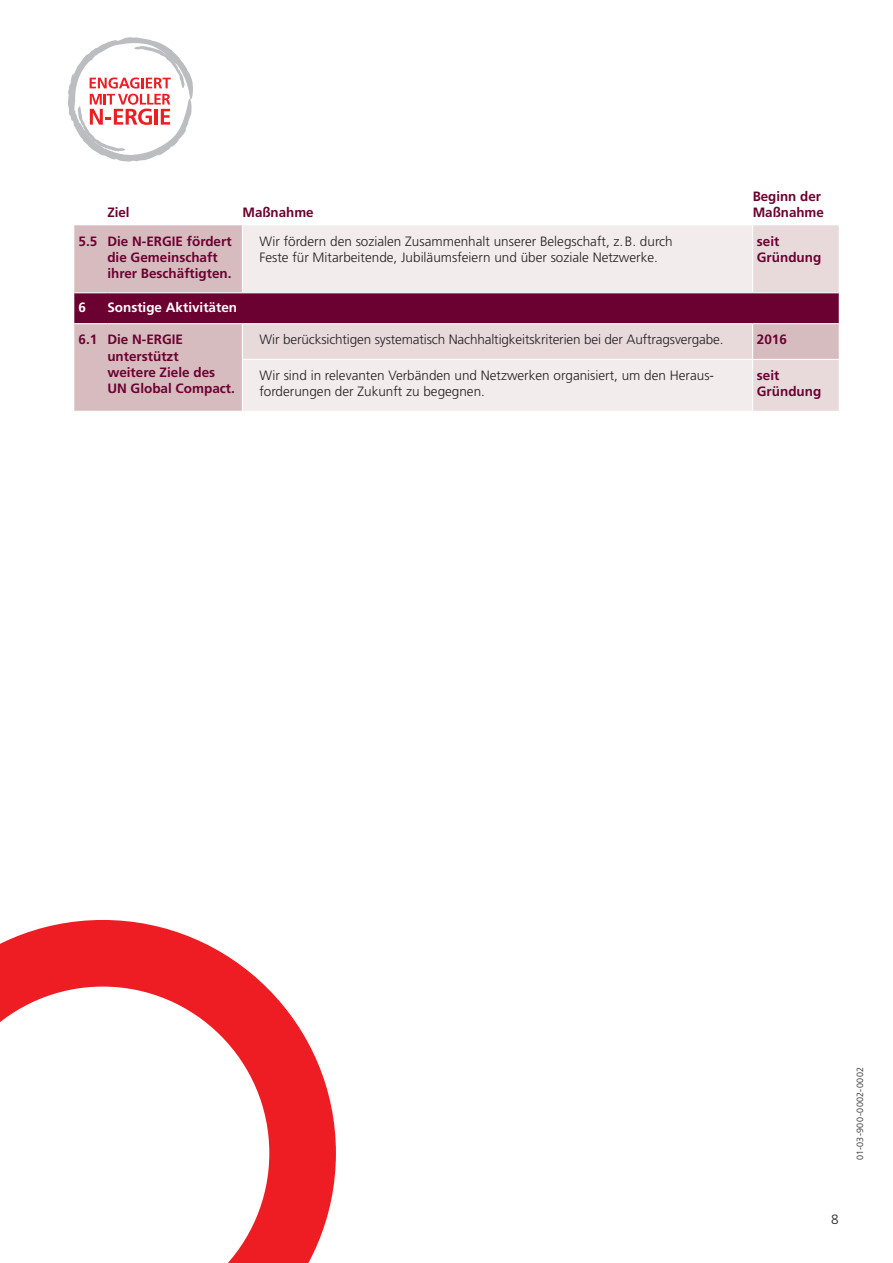
<style>
.page{position:relative;width:893px;height:1263px;background:#fff}
.page>*{position:absolute;margin:0;border:0;box-sizing:border-box;transform-origin:0 0}
.t1{font:300 13.5px/16.2px "Frutiger";color:#231f20}
.t2{font:700 13.5px/16.2px "Frutiger";color:#6b0131}
.t3{font:700 13.5px "Frutiger";color:#fff}
.t4{font:300 9px "Frutiger";letter-spacing:.05em;color:#231f20}
</style>
<div class="page">
<div style="left:74px;top:225px;width:168px;height:186px;background:#d7bcbf"></div>
<svg style="left:243px;top:225px;width:596px;height:186px;background:#eee5e6"></svg>
<div style="left:74px;top:293px;width:765px;height:30px;background:#6b0131"></div>
<hr style="left:74px;top:323px;width:33px;height:1px;background:#fff">
<hr style="left:107px;top:323px;width:135px;height:1px;background:#fff">
<hr style="left:74px;top:292px;width:33px;height:1px;background:#fff">
<hr style="left:107px;top:292px;width:135px;height:1px;background:#fff">
<hr style="left:242px;top:292px;width:511px;height:1px;background:#fff">
<hr style="left:242px;top:323px;width:511px;height:1px;background:#fff">
<hr style="left:242px;top:359px;width:511px;height:1px;background:#fff">
<hr style="left:752px;top:225px;width:1px;height:67px;background:#fff">
<hr style="left:753px;top:292px;width:86px;height:1px;background:#fff">
<hr style="left:753px;top:323px;width:86px;height:1px;background:#fff">
<hr style="left:752px;top:324px;width:1px;height:35px;background:#fff">
<hr style="left:753px;top:359px;width:86px;height:1px;background:#fff">
<hr style="left:752px;top:360px;width:1px;height:51px;background:#fff">
<svg style="left:68px;top:37px;width:125px;height:125px"></svg>
<svg style="left:0;top:920px;width:336px;height:343px"></svg>
<p class="t2" style="left:107px;top:204px;width:24px">Ziel</p>
<p class="t2" style="left:242px;top:204px;width:73px">Maßnahme</p>
<p class="t2" style="left:753px;top:188px;width:73px">Beginn der<br>Maßnahme</p>
<p class="t2" style="left:107px;top:233px;width:126px;text-indent:-29px">5.5 Die N-ERGIE fördert die Gemeinschaft ihrer Beschäftigten.</p>
<p class="t1" style="left:259px;top:233px;width:415px">Wir fördern den sozialen Zusammenhalt unserer Belegschaft, z.B. durch<br>Feste für Mitarbeitende, Jubiläumsfeiern und über soziale Netzwerke.</p>
<p class="t2" style="left:757px;top:233px;width:66px">seit<br>Gründung</p>
<p class="t3" style="left:79px;top:300px;width:9px">6</p>
<p class="t3" style="left:107px;top:300px;width:131px">Sonstige Aktivitäten</p>
<p class="t2" style="left:107px;top:332px;width:129px;text-indent:-29px">6.1 Die N-ERGIE unterstützt<br>weitere Ziele des<br>UN Global Compact.</p>
<p class="t1" style="left:259px;top:332px;width:466px">Wir berücksichtigen systematisch Nachhaltigkeitskriterien bei der Auftragsvergabe.</p>
<p class="t2" style="left:757px;top:332px;width:32px">2016</p>
<p class="t1" style="left:259px;top:368px;width:455px">Wir sind in relevanten Verbänden und Netzwerken organisiert, um den Heraus&shy;forderungen der Zukunft zu begegnen.</p>
<p class="t2" style="left:757px;top:367px;width:66px">seit<br>Gründung</p>
<p class="t4" style="left:855px;top:1160px;width:95px;rotate:-90deg">01-03-900-0002-0002</p>
<p class="t1" style="left:831px;top:1211px;width:9px">8</p>
</div>
